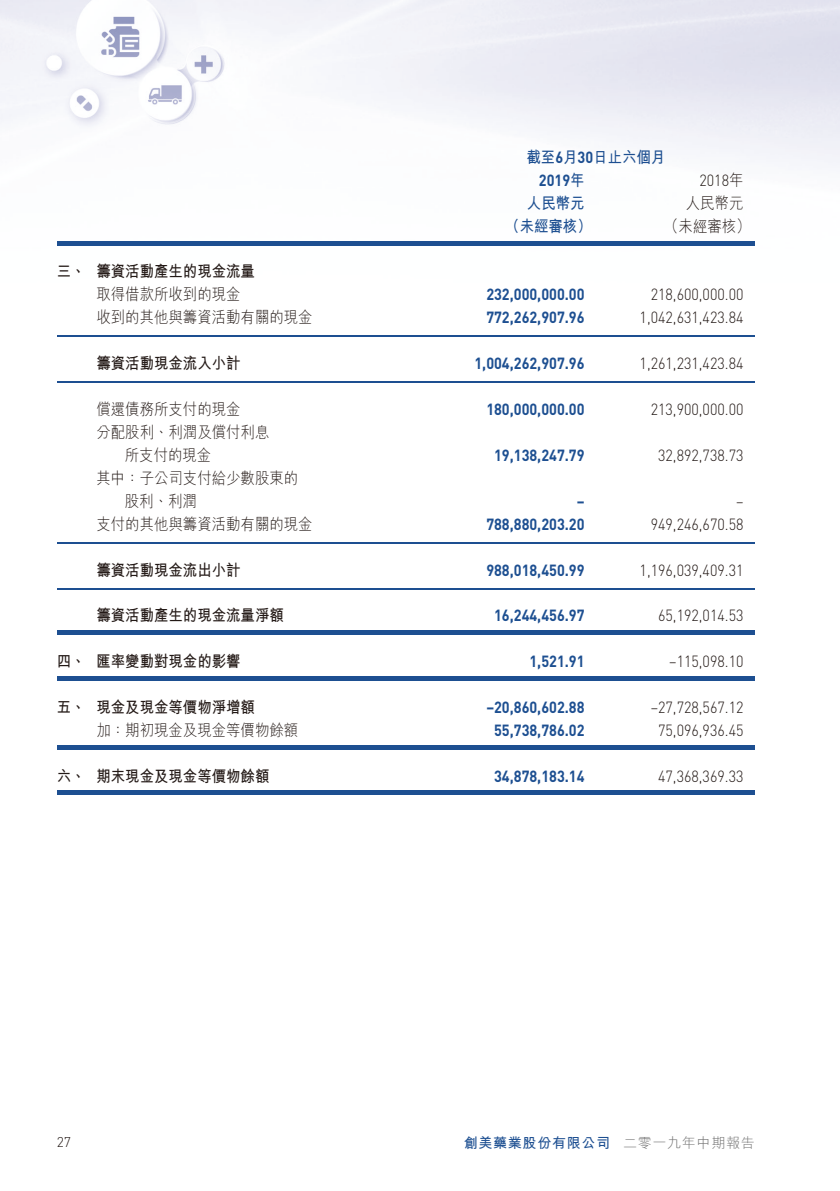
<style>
.page{position:relative;width:840px;height:1191px;background:#fff}
.page>*{position:absolute;margin:0;border:0;box-sizing:border-box;transform-origin:0 0}
.t1{font:300 16px "DIN";color:#231916;scale:.9 1}
.t2{font:700 16px "DIN";color:#1d4f91;scale:.9 1}
.t3{font:16px/23px "M Hei HK Light E Ten B5 H";color:#231916;scale:.9 1}
.t4{font:16px "M Hei HK Bold E Ten B5 H";color:#231916;scale:.9 1}
.t5{font:16px "M Hei HK Bold E Ten B5 H";color:#1d4f91;scale:.9 1}
.t6{font:14px "M Hei HK Bold E Ten B5 H";letter-spacing:.05em;color:#1d4f91}
.t7{font:300 14px "DIN";color:#231916}
.s1{font-family:"DIN";font-weight:700}
.s2{font-family:"M Hei HK Bold E Ten B5 H";font-weight:400}
.s3{font-family:"M Hei HK Light E Ten B5 H";font-weight:400}
.s4{font-family:"M Hei HK Light E Ten B5 H";color:#717171}
</style>
<div class="page">
<img style="left:0;top:0;width:839px;height:246px">
<hr style="left:57px;top:241px;width:39px;height:4px;background:#1d4f91">
<hr style="left:96px;top:241px;width:273px;height:4px;background:#1d4f91">
<hr style="left:369px;top:241px;width:68px;height:4px;background:#1d4f91">
<hr style="left:437px;top:241px;width:158px;height:4px;background:#1d4f91">
<hr style="left:595px;top:241px;width:159px;height:4px;background:#1d4f91">
<hr style="left:57px;top:336px;width:39px;height:1px;background:#1d4f91">
<hr style="left:96px;top:336px;width:273px;height:1px;background:#1d4f91">
<hr style="left:369px;top:336px;width:68px;height:1px;background:#1d4f91">
<hr style="left:437px;top:336px;width:158px;height:1px;background:#1d4f91">
<hr style="left:595px;top:336px;width:159px;height:1px;background:#1d4f91">
<hr style="left:57px;top:381px;width:39px;height:1px;background:#1d4f91">
<hr style="left:96px;top:381px;width:273px;height:1px;background:#1d4f91">
<hr style="left:369px;top:381px;width:68px;height:1px;background:#1d4f91">
<hr style="left:437px;top:381px;width:158px;height:1px;background:#1d4f91">
<hr style="left:595px;top:381px;width:159px;height:1px;background:#1d4f91">
<hr style="left:57px;top:542px;width:39px;height:1px;background:#1d4f91">
<hr style="left:96px;top:542px;width:273px;height:1px;background:#1d4f91">
<hr style="left:369px;top:542px;width:68px;height:1px;background:#1d4f91">
<hr style="left:437px;top:542px;width:158px;height:1px;background:#1d4f91">
<hr style="left:595px;top:542px;width:159px;height:1px;background:#1d4f91">
<hr style="left:57px;top:588px;width:39px;height:1px;background:#1d4f91">
<hr style="left:96px;top:588px;width:273px;height:1px;background:#1d4f91">
<hr style="left:369px;top:588px;width:68px;height:1px;background:#1d4f91">
<hr style="left:437px;top:588px;width:158px;height:1px;background:#1d4f91">
<hr style="left:595px;top:588px;width:159px;height:1px;background:#1d4f91">
<hr style="left:57px;top:631px;width:39px;height:4px;background:#1d4f91">
<hr style="left:96px;top:631px;width:273px;height:4px;background:#1d4f91">
<hr style="left:369px;top:631px;width:68px;height:4px;background:#1d4f91">
<hr style="left:437px;top:631px;width:158px;height:4px;background:#1d4f91">
<hr style="left:595px;top:631px;width:159px;height:4px;background:#1d4f91">
<hr style="left:57px;top:676px;width:39px;height:4px;background:#1d4f91">
<hr style="left:96px;top:676px;width:273px;height:4px;background:#1d4f91">
<hr style="left:369px;top:676px;width:68px;height:4px;background:#1d4f91">
<hr style="left:437px;top:676px;width:158px;height:4px;background:#1d4f91">
<hr style="left:595px;top:676px;width:159px;height:4px;background:#1d4f91">
<hr style="left:57px;top:745px;width:39px;height:4px;background:#1d4f91">
<hr style="left:96px;top:745px;width:273px;height:4px;background:#1d4f91">
<hr style="left:369px;top:745px;width:68px;height:4px;background:#1d4f91">
<hr style="left:437px;top:745px;width:158px;height:4px;background:#1d4f91">
<hr style="left:595px;top:745px;width:159px;height:4px;background:#1d4f91">
<hr style="left:57px;top:791px;width:39px;height:4px;background:#1d4f91">
<hr style="left:96px;top:791px;width:273px;height:4px;background:#1d4f91">
<hr style="left:369px;top:791px;width:68px;height:4px;background:#1d4f91">
<hr style="left:437px;top:791px;width:158px;height:4px;background:#1d4f91">
<hr style="left:595px;top:791px;width:159px;height:4px;background:#1d4f91">
<p class="t5" style="left:526px;top:151px;width:156px">截至<span class="s1">6</span>月<span class="s1">30</span>日止六個月</p>
<p class="t2" style="left:538px;top:174px;width:52px">2019<span class="s2">年</span></p>
<p class="t1" style="left:699px;top:174px;width:50px">2018<span class="s3">年</span></p>
<p class="t5" style="left:526px;top:197px;width:65px">人民幣元</p>
<p class="t3" style="left:685px;top:193px;width:65px">人民幣元</p>
<p class="t5" style="left:505px;top:220px;width:98px">（未經審核）</p>
<p class="t3" style="left:663px;top:216px;width:97px">（未經審核）</p>
<p class="t4" style="left:57px;top:265px;width:222px">三、 籌資活動產生的現金流量</p>
<p class="t3" style="left:96px;top:285px;width:161px">取得借款所收到的現金</p>
<p class="t2" style="left:486px;top:289px;width:111px">232,000,000.00</p>
<p class="t1" style="left:650px;top:289px;width:104px">218,600,000.00</p>
<p class="t3" style="left:96px;top:308px;width:241px">收到的其他與籌資活動有關的現金</p>
<p class="t2" style="left:486px;top:312px;width:111px">772,262,907.96</p>
<p class="t1" style="left:639px;top:312px;width:117px">1,042,631,423.84</p>
<p class="t4" style="left:96px;top:357px;width:161px">籌資活動現金流入小計</p>
<p class="t2" style="left:474px;top:357px;width:124px">1,004,262,907.96</p>
<p class="t1" style="left:639px;top:357px;width:117px">1,261,231,423.84</p>
<p class="t3" style="left:96px;top:399px;width:161px">償還債務所支付的現金</p>
<p class="t2" style="left:486px;top:403px;width:111px">180,000,000.00</p>
<p class="t1" style="left:650px;top:403px;width:104px">213,900,000.00</p>
<p class="t3" style="left:125px;top:422px;width:162px;text-indent:-28px">分配股利、利潤及償付利息所支付的現金</p>
<p class="t2" style="left:494px;top:449px;width:102px">19,138,247.79</p>
<p class="t1" style="left:657px;top:449px;width:96px">32,892,738.73</p>
<p class="t3" style="left:125px;top:468px;width:194px;text-indent:-28px">其中：子公司支付給少數股東的股利、利潤</p>
<p class="t2" style="left:576px;top:495px;width:10px">–</p>
<p class="t1" style="left:735px;top:495px;width:10px">–</p>
<p class="t3" style="left:96px;top:514px;width:241px">支付的其他與籌資活動有關的現金</p>
<p class="t2" style="left:486px;top:518px;width:111px">788,880,203.20</p>
<p class="t1" style="left:650px;top:518px;width:104px">949,246,670.58</p>
<p class="t4" style="left:96px;top:563px;width:161px">籌資活動現金流出小計</p>
<p class="t2" style="left:486px;top:564px;width:111px">988,018,450.99</p>
<p class="t1" style="left:639px;top:564px;width:117px">1,196,039,409.31</p>
<p class="t4" style="left:96px;top:609px;width:209px">籌資活動產生的現金流量淨額</p>
<p class="t2" style="left:494px;top:610px;width:102px">16,244,456.97</p>
<p class="t1" style="left:657px;top:610px;width:96px">65,192,014.53</p>
<p class="t4" style="left:57px;top:655px;width:206px">四、 匯率變動對現金的影響</p>
<p class="t2" style="left:529px;top:655px;width:63px">1,521.91</p>
<p class="t1" style="left:669px;top:655px;width:84px">–115,098.10</p>
<p class="t4" style="left:57px;top:701px;width:222px">五、 現金及現金等價物淨增額</p>
<p class="t2" style="left:486px;top:701px;width:111px">–20,860,602.88</p>
<p class="t1" style="left:650px;top:701px;width:104px">–27,728,567.12</p>
<p class="t3" style="left:96px;top:720px;width:226px">加：期初現金及現金等價物餘額</p>
<p class="t2" style="left:494px;top:724px;width:102px">55,738,786.02</p>
<p class="t1" style="left:657px;top:724px;width:96px">75,096,936.45</p>
<p class="t4" style="left:57px;top:769px;width:238px">六、 期末現金及現金等價物餘額</p>
<p class="t2" style="left:494px;top:770px;width:102px">34,878,183.14</p>
<p class="t1" style="left:657px;top:770px;width:96px">47,368,369.33</p>
<p class="t7" style="left:57px;top:1136px;width:16px">27</p>
<p class="t6" style="left:463px;top:1137px;width:292px">創美藥業股份有限公司 <span class="s4">二零一九年中期報告</span></p>
</div>
